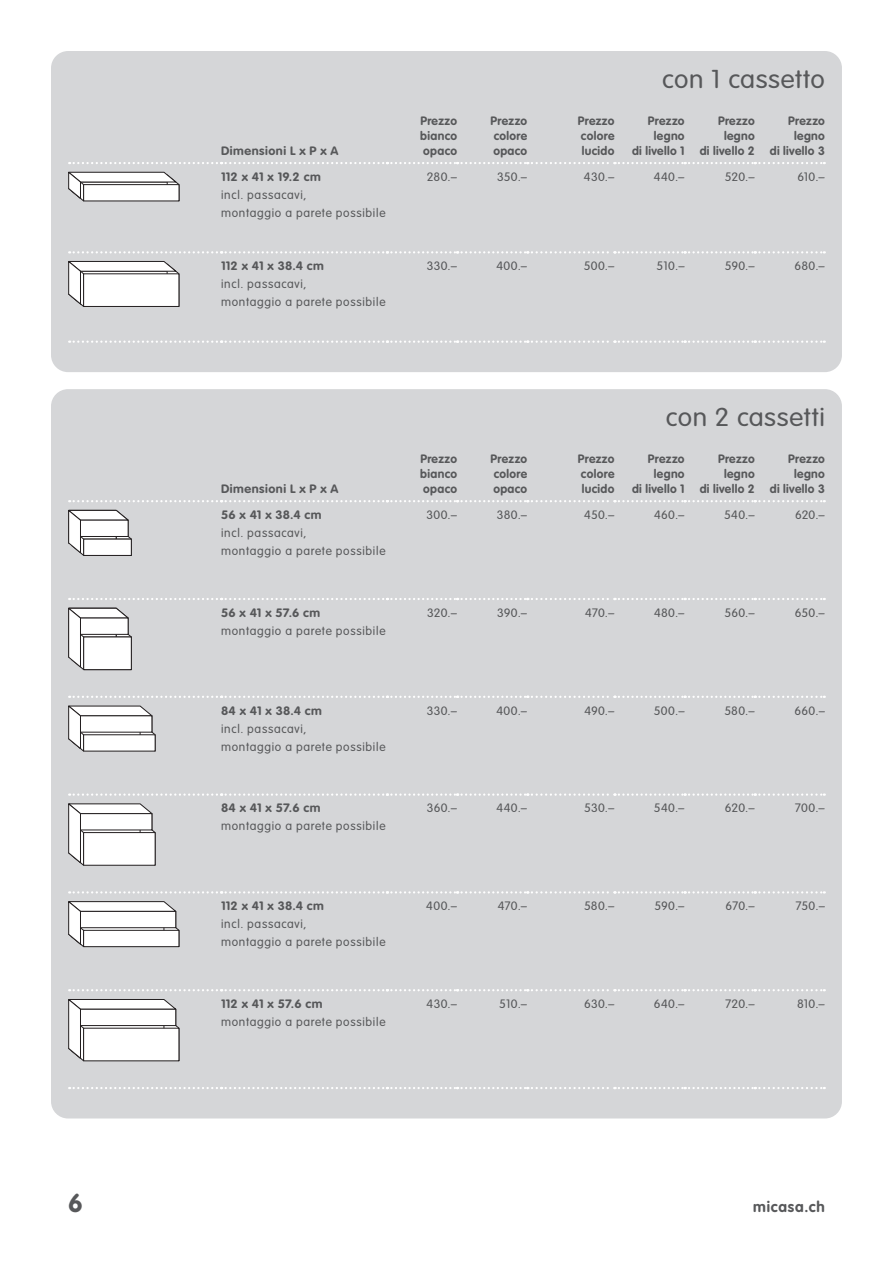
<style>
.page{position:relative;width:893px;height:1263px;background:#fff}
.page>*{position:absolute;margin:0;border:0;box-sizing:border-box;transform-origin:0 0}
.t1{font:300 25.5px "VAG Rounded Std";letter-spacing:.02em;color:#57585a;scale:1.05 1}
.t2{font:700 25.5px "VAG Rounded Std";color:#57585a}
.t3{font:700 15px "VAG Rounded Std";letter-spacing:.055em;color:#57585a}
.t4{font:300 12px/18px "VAG Rounded Std";letter-spacing:.055em;color:#57585a}
.t5{font:300 12px "VAG Rounded Std";letter-spacing:.055em;color:#57585a;scale:1.05 1}
.t6{font:700 12px/15px "VAG Rounded Std";letter-spacing:.025em;color:#57585a;text-align:justify}
.t7{font:700 12px "VAG Rounded Std";letter-spacing:.025em;color:#57585a;scale:1.05 1}
</style>
<div class="page">
<div style="left:51px;top:51px;width:791px;height:321px;background:#d5d6d8;border-radius:17px"></div>
<div style="left:51px;top:389px;width:791px;height:729px;background:#d5d6d8;border-radius:17px"></div>
<svg style="left:69px;top:162px;width:756px;height:2px"></svg>
<svg style="left:69px;top:251px;width:756px;height:2px"></svg>
<svg style="left:69px;top:341px;width:756px;height:2px"></svg>
<svg style="left:68px;top:172px;width:112px;height:29px;background:#dcdbdc"></svg>
<svg style="left:68px;top:261px;width:112px;height:46px;background:#e3e3e3"></svg>
<svg style="left:69px;top:500px;width:756px;height:2px"></svg>
<svg style="left:69px;top:598px;width:756px;height:2px"></svg>
<svg style="left:69px;top:696px;width:756px;height:2px"></svg>
<svg style="left:69px;top:793px;width:756px;height:3px"></svg>
<svg style="left:69px;top:891px;width:756px;height:2px"></svg>
<svg style="left:69px;top:989px;width:756px;height:2px"></svg>
<svg style="left:69px;top:1087px;width:756px;height:2px"></svg>
<svg style="left:68px;top:509px;width:64px;height:47px;background:#d8d8d8"></svg>
<svg style="left:68px;top:607px;width:64px;height:63px;background:#dedede"></svg>
<svg style="left:68px;top:705px;width:88px;height:47px;background:#ddd"></svg>
<svg style="left:68px;top:803px;width:88px;height:63px;background:#e4e3e3"></svg>
<svg style="left:68px;top:901px;width:112px;height:46px;background:#e0dfe0"></svg>
<svg style="left:68px;top:999px;width:112px;height:62px;background:#e6e6e6"></svg>
<p class="t7" style="left:221px;top:143px;width:113px">Dimensioni L x P x A</p>
<p class="t7" style="left:221px;top:170px;width:96px">112 x 41 x 19.2 cm</p>
<p class="t4" style="left:221px;top:186px;width:166px">incl. passacavi,<br>montaggio a parete possibile</p>
<p class="t7" style="left:221px;top:259px;width:99px">112 x 41 x 38.4 cm</p>
<p class="t4" style="left:221px;top:275px;width:166px">incl. passacavi,<br>montaggio a parete possibile</p>
<h1 class="t1" style="left:662px;top:64px;width:156px">con 1 cassetto</h1>
<p class="t6" style="left:420px;top:113px;width:38px">Prezzo bianco opaco</p>
<p class="t6" style="left:491px;top:113px;width:38px">Prezzo colore opaco</p>
<p class="t6" style="left:578px;top:113px;width:38px">Prezzo colore lucido</p>
<p class="t6" style="left:632px;top:113px;width:54px;text-align:right">Prezzo legno<br>di livello 1</p>
<p class="t6" style="left:700px;top:113px;width:57px;text-align:right">Prezzo legno<br>di livello 2</p>
<p class="t6" style="left:770px;top:113px;width:57px;text-align:right">Prezzo legno<br>di livello 3</p>
<p class="t5" style="left:427px;top:170px;width:30px">280.–</p>
<p class="t5" style="left:497px;top:170px;width:30px">350.–</p>
<p class="t5" style="left:584px;top:170px;width:31px">430.–</p>
<p class="t5" style="left:654px;top:170px;width:31px">440.–</p>
<p class="t5" style="left:725px;top:170px;width:30px">520.–</p>
<p class="t5" style="left:797px;top:170px;width:28px">610.–</p>
<p class="t5" style="left:427px;top:259px;width:30px">330.–</p>
<p class="t5" style="left:496px;top:259px;width:31px">400.–</p>
<p class="t5" style="left:584px;top:259px;width:31px">500.–</p>
<p class="t5" style="left:657px;top:259px;width:28px">510.–</p>
<p class="t5" style="left:725px;top:259px;width:30px">590.–</p>
<p class="t5" style="left:794px;top:259px;width:30px">680.–</p>
<h1 class="t1" style="left:666px;top:402px;width:153px">con 2 cassetti</h1>
<p class="t7" style="left:221px;top:481px;width:113px">Dimensioni L x P x A</p>
<p class="t6" style="left:420px;top:451px;width:38px">Prezzo bianco opaco</p>
<p class="t6" style="left:491px;top:451px;width:38px">Prezzo colore opaco</p>
<p class="t6" style="left:578px;top:451px;width:38px">Prezzo colore lucido</p>
<p class="t6" style="left:632px;top:451px;width:54px;text-align:right">Prezzo legno<br>di livello 1</p>
<p class="t6" style="left:700px;top:451px;width:57px;text-align:right">Prezzo legno<br>di livello 2</p>
<p class="t6" style="left:770px;top:451px;width:57px;text-align:right">Prezzo legno<br>di livello 3</p>
<p class="t7" style="left:221px;top:508px;width:97px">56 x 41 x 38.4 cm</p>
<p class="t4" style="left:221px;top:524px;width:166px">incl. passacavi,<br>montaggio a parete possibile</p>
<p class="t5" style="left:426px;top:508px;width:31px">300.–</p>
<p class="t5" style="left:497px;top:508px;width:30px">380.–</p>
<p class="t5" style="left:584px;top:508px;width:30px">450.–</p>
<p class="t5" style="left:654px;top:508px;width:31px">460.–</p>
<p class="t5" style="left:724px;top:508px;width:31px">540.–</p>
<p class="t5" style="left:795px;top:508px;width:30px">620.–</p>
<p class="t7" style="left:221px;top:605px;width:96px">56 x 41 x 57.6 cm</p>
<p class="t4" style="left:221px;top:622px;width:166px">montaggio a parete possibile</p>
<p class="t5" style="left:427px;top:606px;width:30px">320.–</p>
<p class="t5" style="left:497px;top:606px;width:30px">390.–</p>
<p class="t5" style="left:585px;top:606px;width:30px">470.–</p>
<p class="t5" style="left:654px;top:606px;width:31px">480.–</p>
<p class="t5" style="left:724px;top:606px;width:30px">560.–</p>
<p class="t5" style="left:795px;top:606px;width:30px">650.–</p>
<p class="t7" style="left:221px;top:703px;width:98px">84 x 41 x 38.4 cm</p>
<p class="t4" style="left:221px;top:720px;width:166px">incl. passacavi,<br>montaggio a parete possibile</p>
<p class="t5" style="left:427px;top:703px;width:30px">330.–</p>
<p class="t5" style="left:496px;top:703px;width:31px">400.–</p>
<p class="t5" style="left:584px;top:703px;width:30px">490.–</p>
<p class="t5" style="left:654px;top:703px;width:31px">500.–</p>
<p class="t5" style="left:724px;top:703px;width:30px">580.–</p>
<p class="t5" style="left:795px;top:703px;width:30px">660.–</p>
<p class="t7" style="left:221px;top:801px;width:96px">84 x 41 x 57.6 cm</p>
<p class="t4" style="left:221px;top:817px;width:166px">montaggio a parete possibile</p>
<p class="t5" style="left:427px;top:801px;width:30px">360.–</p>
<p class="t5" style="left:496px;top:801px;width:31px">440.–</p>
<p class="t5" style="left:584px;top:801px;width:30px">530.–</p>
<p class="t5" style="left:654px;top:801px;width:31px">540.–</p>
<p class="t5" style="left:725px;top:801px;width:30px">620.–</p>
<p class="t5" style="left:795px;top:801px;width:30px">700.–</p>
<p class="t7" style="left:221px;top:899px;width:99px">112 x 41 x 38.4 cm</p>
<p class="t4" style="left:221px;top:915px;width:166px">incl. passacavi,<br>montaggio a parete possibile</p>
<p class="t5" style="left:426px;top:899px;width:31px">400.–</p>
<p class="t5" style="left:498px;top:899px;width:30px">470.–</p>
<p class="t5" style="left:584px;top:899px;width:30px">580.–</p>
<p class="t5" style="left:655px;top:899px;width:30px">590.–</p>
<p class="t5" style="left:726px;top:899px;width:29px">670.–</p>
<p class="t5" style="left:795px;top:899px;width:30px">750.–</p>
<p class="t7" style="left:221px;top:997px;width:98px">112 x 41 x 57.6 cm</p>
<p class="t4" style="left:221px;top:1013px;width:166px">montaggio a parete possibile</p>
<p class="t5" style="left:427px;top:997px;width:31px">430.–</p>
<p class="t5" style="left:499px;top:997px;width:28px">510.–</p>
<p class="t5" style="left:584px;top:997px;width:30px">630.–</p>
<p class="t5" style="left:654px;top:997px;width:31px">640.–</p>
<p class="t5" style="left:725px;top:997px;width:30px">720.–</p>
<p class="t5" style="left:797px;top:997px;width:28px">810.–</p>
<h1 class="t2" style="left:68px;top:1188px;width:16px">6</h1>
<p class="t3" style="left:753px;top:1198px;width:73px">micasa.ch</p>
</div>
